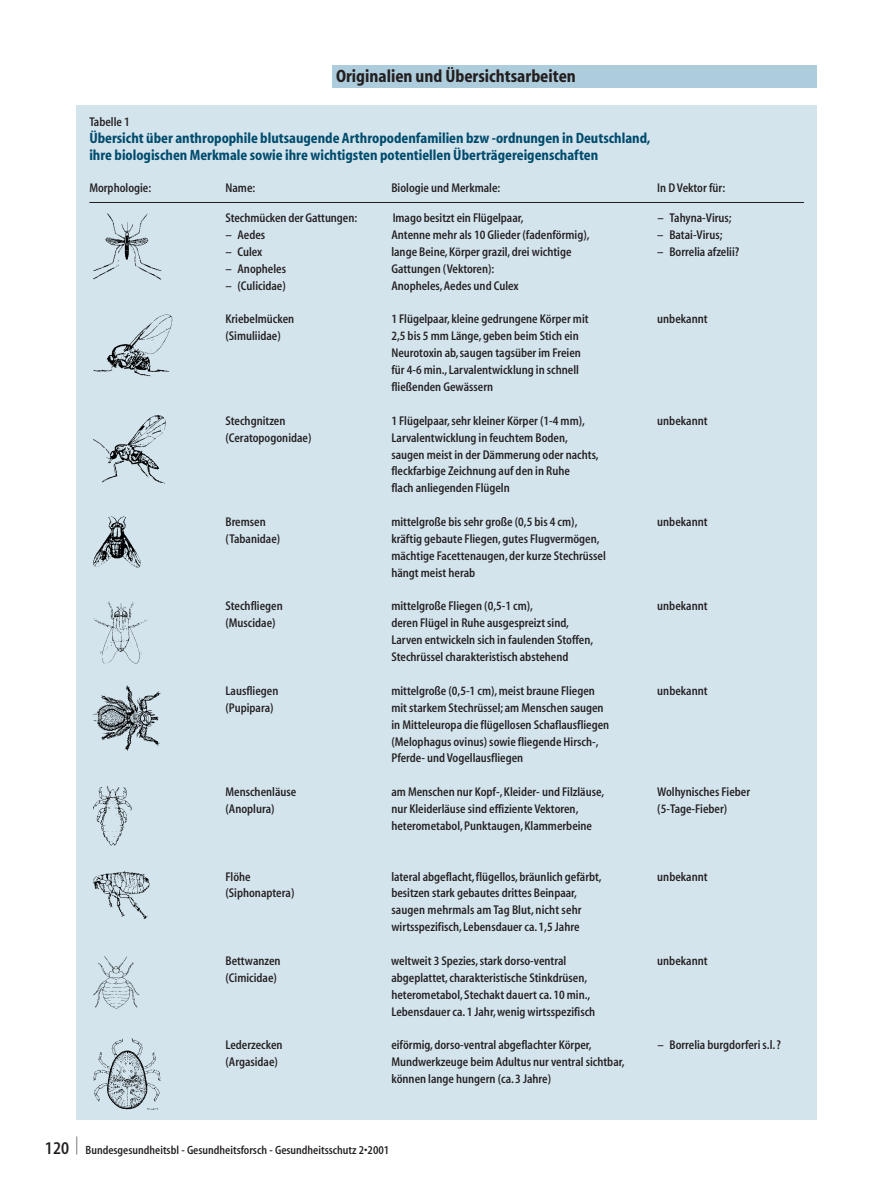
<style>
.page{position:relative;width:893px;height:1178px;background:#fff}
.page>*{position:absolute;margin:0;border:0;box-sizing:border-box;transform-origin:0 0}
.t1{font:700 condensed 18px "S Myriad";color:#231f20}
.t2{font:600 condensed 18px "S Myriad";color:#231f20;scale:.38 1}
.t3{font:700 condensed 15px/17px "S Myriad";color:#004b6c}
.t4{font:600 condensed 12.75px/16.8px "S Myriad";color:#231f20}
.t5{font:600 condensed 12px "S Myriad";color:#231f20}
.s1{font-size:18px}
</style>
<div class="page">
<div style="left:332px;top:65px;width:484px;height:22px;background:#aecddc"></div>
<div style="left:77px;top:105px;width:739px;height:1014px;background:#d3e4ed"></div>
<hr style="left:89px;top:202px;width:715px;height:1px;background:#231f20">
<img style="left:94px;top:213px;width:67px;height:67px">
<img style="left:94px;top:315px;width:78px;height:61px">
<img style="left:94px;top:415px;width:71px;height:69px">
<img style="left:94px;top:517px;width:47px;height:50px">
<img style="left:94px;top:601px;width:53px;height:62px">
<img style="left:94px;top:685px;width:67px;height:66px">
<img style="left:94px;top:787px;width:38px;height:58px">
<img style="left:94px;top:871px;width:56px;height:47px">
<img style="left:94px;top:956px;width:46px;height:52px">
<img style="left:94px;top:1038px;width:66px;height:71px">
<h1 class="t1" style="left:336px;top:69px;width:241px">Originalien und Übersichtsarbeiten</h1>
<p class="t4" style="left:89px;top:115px;width:42px">Tabelle 1</p>
<p class="t3" style="left:89px;top:131px;width:562px">Übersicht über anthropophile blutsaugende Arthropodenfamilien bzw -ordnungen in Deutschland, ihre biologischen Merkmale sowie ihre wichtigsten potentiellen Überträgereigenschaften</p>
<p class="t4" style="left:89px;top:181px;width:63px">Morphologie:</p>
<p class="t4" style="left:225px;top:181px;width:31px">Name:</p>
<p class="t4" style="left:391px;top:181px;width:110px">Biologie und Merkmale:</p>
<p class="t4" style="left:657px;top:181px;width:69px">In D Vektor für:</p>
<p class="t4" style="left:225px;top:211px;width:133px">Stechmücken der Gattungen:</p>
<p class="t4" style="left:392px;top:211px;width:132px">Imago besitzt ein Flügelpaar,</p>
<p class="t4" style="left:657px;top:211px;width:75px">– Tahyna-Virus;</p>
<p class="t4" style="left:225px;top:227px;width:41px">– Aedes</p>
<p class="t4" style="left:391px;top:227px;width:200px">Antenne mehr als 10 Glieder (fadenförmig),</p>
<p class="t4" style="left:657px;top:227px;width:67px">– Batai-Virus;</p>
<p class="t4" style="left:225px;top:244px;width:38px">– Culex</p>
<p class="t4" style="left:391px;top:244px;width:182px">lange Beine, Körper grazil, drei wichtige</p>
<p class="t4" style="left:657px;top:244px;width:83px">– Borrelia afzelii?</p>
<p class="t4" style="left:225px;top:261px;width:62px">– Anopheles</p>
<p class="t4" style="left:391px;top:261px;width:104px">Gattungen (Vektoren):</p>
<p class="t4" style="left:225px;top:278px;width:62px">– (Culicidae)</p>
<p class="t4" style="left:391px;top:278px;width:129px">Anopheles, Aedes und Culex</p>
<p class="t4" style="left:225px;top:312px;width:70px">Kriebelmücken</p>
<p class="t4" style="left:391px;top:312px;width:199px">1 Flügelpaar, kleine gedrungene Körper mit</p>
<p class="t4" style="left:657px;top:312px;width:52px">unbekannt</p>
<p class="t4" style="left:225px;top:329px;width:57px">(Simuliidae)</p>
<p class="t4" style="left:391px;top:329px;width:191px">2,5 bis 5 mm Länge, geben beim Stich ein Neurotoxin ab, saugen tagsüber im Freien für 4-6 min., Larvalentwicklung in schnell fließenden Gewässern</p>
<p class="t4" style="left:225px;top:413px;width:61px">Stechgnitzen</p>
<p class="t4" style="left:391px;top:413px;width:195px">1 Flügelpaar, sehr kleiner Körper (1-4 mm),</p>
<p class="t4" style="left:657px;top:413px;width:52px">unbekannt</p>
<p class="t4" style="left:225px;top:430px;width:87px">(Ceratopogonidae)</p>
<p class="t4" style="left:391px;top:430px;width:209px">Larvalentwicklung in feuchtem Boden, saugen meist in der Dämmerung oder nachts, fleckfarbige Zeichnung auf den in Ruhe<br>flach anliegenden Flügeln</p>
<p class="t4" style="left:225px;top:514px;width:42px">Bremsen</p>
<p class="t4" style="left:391px;top:514px;width:188px">mittelgroße bis sehr große (0,5 bis 4 cm),</p>
<p class="t4" style="left:657px;top:514px;width:52px">unbekannt</p>
<p class="t4" style="left:225px;top:531px;width:56px">(Tabanidae)</p>
<p class="t4" style="left:391px;top:531px;width:216px">kräftig gebaute Fliegen, gutes Flugvermögen, mächtige Facettenaugen, der kurze Stechrüssel hängt meist herab</p>
<p class="t4" style="left:225px;top:599px;width:59px">Stechfliegen</p>
<p class="t4" style="left:391px;top:599px;width:143px">mittelgroße Fliegen (0,5-1 cm),</p>
<p class="t4" style="left:657px;top:599px;width:52px">unbekannt</p>
<p class="t4" style="left:225px;top:616px;width:52px">(Muscidae)</p>
<p class="t4" style="left:391px;top:616px;width:203px">deren Flügel in Ruhe ausgespreizt sind,<br>Larven entwickeln sich in faulenden Stoffen,<br>Stechrüssel charakteristisch abstehend</p>
<p class="t4" style="left:225px;top:683px;width:54px">Lausfliegen</p>
<p class="t4" style="left:391px;top:683px;width:205px">mittelgroße (0,5-1 cm), meist braune Fliegen</p>
<p class="t4" style="left:657px;top:683px;width:52px">unbekannt</p>
<p class="t4" style="left:225px;top:700px;width:50px">(Pupipara)</p>
<p class="t4" style="left:391px;top:700px;width:219px">mit starkem Stechrüssel; am Menschen saugen in Mitteleuropa die flügellosen Schaflausfliegen (Melophagus ovinus) sowie fliegende Hirsch-, Pferde- und Vogellausfliegen</p>
<p class="t4" style="left:225px;top:784px;width:72px">Menschenläuse</p>
<p class="t4" style="left:391px;top:784px;width:214px">am Menschen nur Kopf-, Kleider- und Filzläuse,</p>
<p class="t4" style="left:657px;top:784px;width:94px">Wolhynisches Fieber</p>
<p class="t4" style="left:225px;top:801px;width:51px">(Anoplura)</p>
<p class="t4" style="left:391px;top:801px;width:188px">nur Kleiderläuse sind effiziente Vektoren,</p>
<p class="t4" style="left:657px;top:801px;width:71px">(5-Tage-Fieber)</p>
<p class="t4" style="left:391px;top:818px;width:202px">heterometabol, Punktaugen, Klammerbeine</p>
<p class="t4" style="left:225px;top:869px;width:27px">Flöhe</p>
<p class="t4" style="left:391px;top:869px;width:212px">lateral abgeflacht, flügellos, bräunlich gefärbt,</p>
<p class="t4" style="left:657px;top:869px;width:52px">unbekannt</p>
<p class="t4" style="left:225px;top:886px;width:70px">(Siphonaptera)</p>
<p class="t4" style="left:391px;top:886px;width:192px">besitzen stark gebautes drittes Beinpaar, saugen mehrmals am Tag Blut, nicht sehr wirtsspezifisch, Lebensdauer ca.1,5 Jahre</p>
<p class="t4" style="left:225px;top:953px;width:57px">Bettwanzen</p>
<p class="t4" style="left:391px;top:953px;width:176px">weltweit 3 Spezies, stark dorso-ventral</p>
<p class="t4" style="left:657px;top:953px;width:52px">unbekannt</p>
<p class="t4" style="left:225px;top:970px;width:53px">(Cimicidae)</p>
<p class="t4" style="left:391px;top:970px;width:205px">abgeplattet, charakteristische Stinkdrüsen, heterometabol, Stechakt dauert ca.10 min.,<br>Lebensdauer ca.1 Jahr, wenig wirtsspezifisch</p>
<p class="t4" style="left:225px;top:1037px;width:59px">Lederzecken</p>
<p class="t4" style="left:391px;top:1037px;width:202px">eiförmig, dorso-ventral abgeflachter Körper,</p>
<p class="t4" style="left:657px;top:1037px;width:125px">– Borrelia burgdorferi s.l.?</p>
<p class="t4" style="left:225px;top:1054px;width:54px">(Argasidae)</p>
<p class="t4" style="left:391px;top:1054px;width:235px">Mundwerkzeuge beim Adultus nur ventral sichtbar, können lange hungern (ca.3 Jahre)</p>
<h1 class="t2" style="left:76px;top:1136px;width:5px">|</h1>
<p class="t5" style="left:45px;top:1144px;width:346px"><span class="s1">120</span> Bundesgesundheitsbl - Gesundheitsforsch - Gesundheitsschutz 2•2001</p>
</div>
